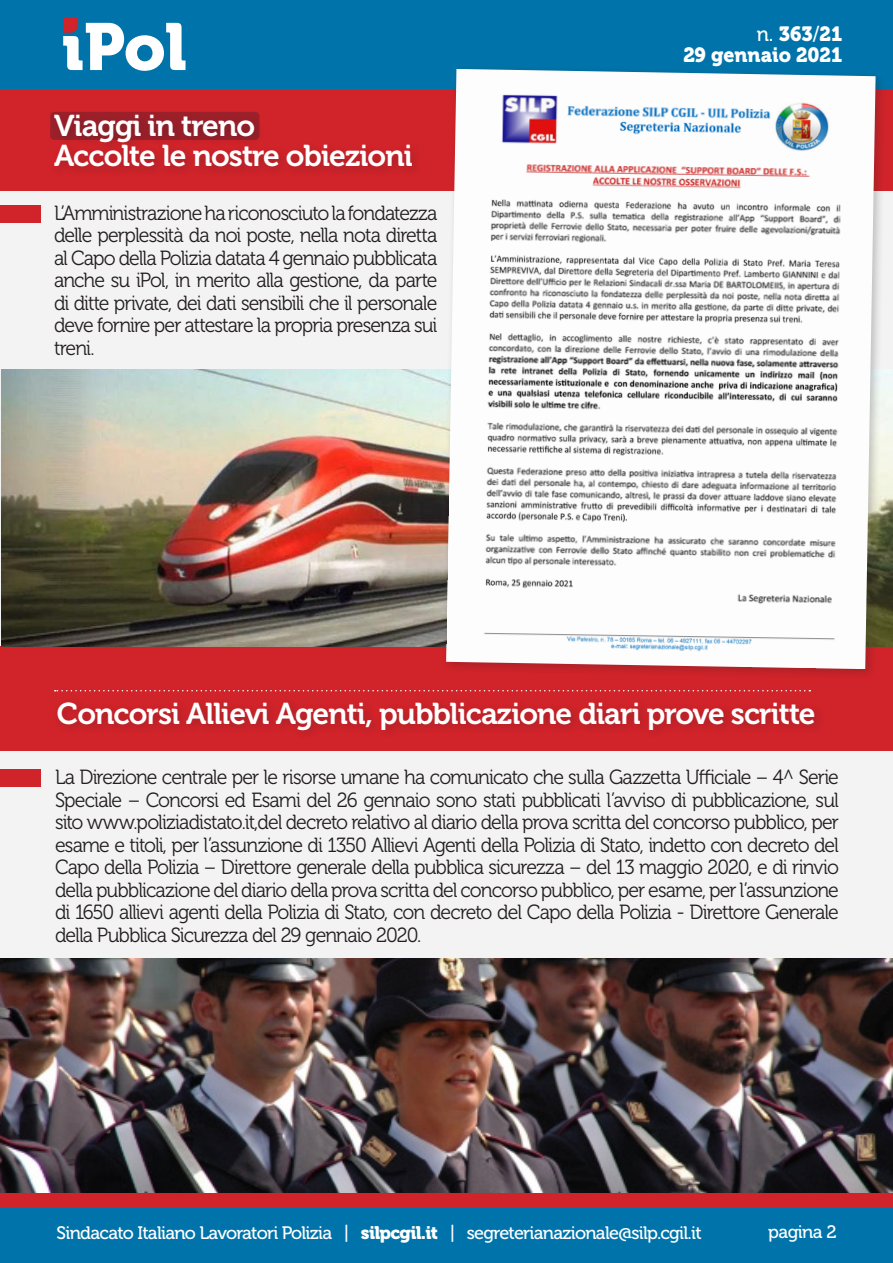
<style>
.page{position:relative;width:893px;height:1263px;background:#fff}
.page>*{position:absolute;margin:0;border:0;box-sizing:border-box;transform-origin:0 0}
.t1{font:66px "Museo 900";color:#fff}
.t2{font:30px "Museo 700";letter-spacing:-.03em;color:#fff}
.t3{font:20.4px/22.5px "Museo 300";letter-spacing:-.05em;color:#231f20;text-align:justify;scale:.95 1}
.t4{font:20.4px "Museo 900";color:#fff;scale:.95 1}
.t5{font:18px "Museo 500";letter-spacing:-.04em;color:#fff}
.s1{font-family:"Museo 500"}
.s2{font-family:"Museo 900"}
</style>
<div class="page">
<div style="left:0;top:86px;width:893px;height:1177px;background:#d1232a"></div>
<div style="left:0;top:0;width:893px;height:88px;background:#0074aa"></div>
<svg style="left:63px;top:17px;width:16px;height:9px"></svg>
<svg style="left:63px;top:18px;width:15px;height:15px"></svg>
<div style="left:0;top:191px;width:893px;height:1002px;background:#f4f3f3"></div>
<div style="left:0;top:205px;width:41px;height:17px;background:#d1232a"></div>
<div style="left:0;top:646px;width:893px;height:105px;background:#d1232a"></div>
<svg style="left:55px;top:690px;width:755px;height:1px"></svg>
<div style="left:53px;top:697px;width:772px;height:44px;background:#231f20;opacity:.25"></div>
<div style="left:0;top:1209px;width:893px;height:54px;background:#0074aa"></div>
<div style="left:0;top:770px;width:41px;height:17px;background:#d1232a"></div>
<div style="left:49px;top:110px;width:374px;height:68px;background:#231f20;opacity:.25"></div>
<img style="left:1px;top:369px;width:892px;height:277px">
<div style="left:441px;top:64px;width:445px;height:616px;background:#231f20;opacity:.25"></div>
<img style="left:446px;top:69px;width:430px;height:600px">
<img style="left:0;top:959px;width:893px;height:234px">
<p class="t1" style="left:62px;top:9px;width:127px">iPol</p>
<p class="t4" style="left:757px;top:22px;width:92px"><span class="s1">n.</span> 363<span class="s1">/</span>21</p>
<p class="t4" style="left:683px;top:43px;width:169px">29 gennaio 2021</p>
<p class="t2" style="left:54px;top:109px;width:203px">Viaggi in treno</p>
<p class="t2" style="left:54px;top:139px;width:360px">Accolte le nostre obiezioni</p>
<p class="t3" style="left:54px;top:202px;width:405px">L’Amministrazione ha riconosciuto la fondatezza delle perplessità da noi poste, nella nota diretta al Capo della Polizia datata 4 gennaio pubblicata anche su iPol, in merito alla gestione, da parte di ditte private, dei dati sensibili che il personale deve fornire per attestare la propria presenza sui treni.</p>
<p class="t2" style="left:57px;top:697px;width:760px">Concorsi Allievi Agenti, pubblicazione diari prove scritte</p>
<p class="t3" style="left:55px;top:766px;width:827px">La Direzione centrale per le risorse umane ha comunicato che sulla Gazzetta Ufficiale – 4^ Serie Speciale – Concorsi ed Esami del 26 gennaio sono stati pubblicati l’avviso di pubblicazione, sul sito www.poliziadistato.it,del decreto relativo al diario della prova scritta del concorso pubblico, per esame e titoli, per l’assunzione di 1350 Allievi Agenti della Polizia di Stato, indetto con decreto del Capo della Polizia – Direttore generale della pubblica sicurezza – del 13 maggio 2020, e di rinvio della pubblicazione del diario della prova scritta del concorso pubblico, per esame, per l’assunzione di 1650 allievi agenti della Polizia di Stato, con decreto del Capo della Polizia - Direttore Generale della Pubblica Sicurezza del 29 gennaio 2020.</p>
<p class="t5" style="left:57px;top:1223px;width:647px">Sindacato Italiano Lavoratori Polizia | <span class="s2">silpcgil.it</span> | segreterianazionale@silp.cgil.it</p>
<p class="t5" style="left:768px;top:1222px;width:70px">pagina 2</p>
<p class="t5" style="left:773px;top:1223px;width:70px">pagina 2</p>
</div>
